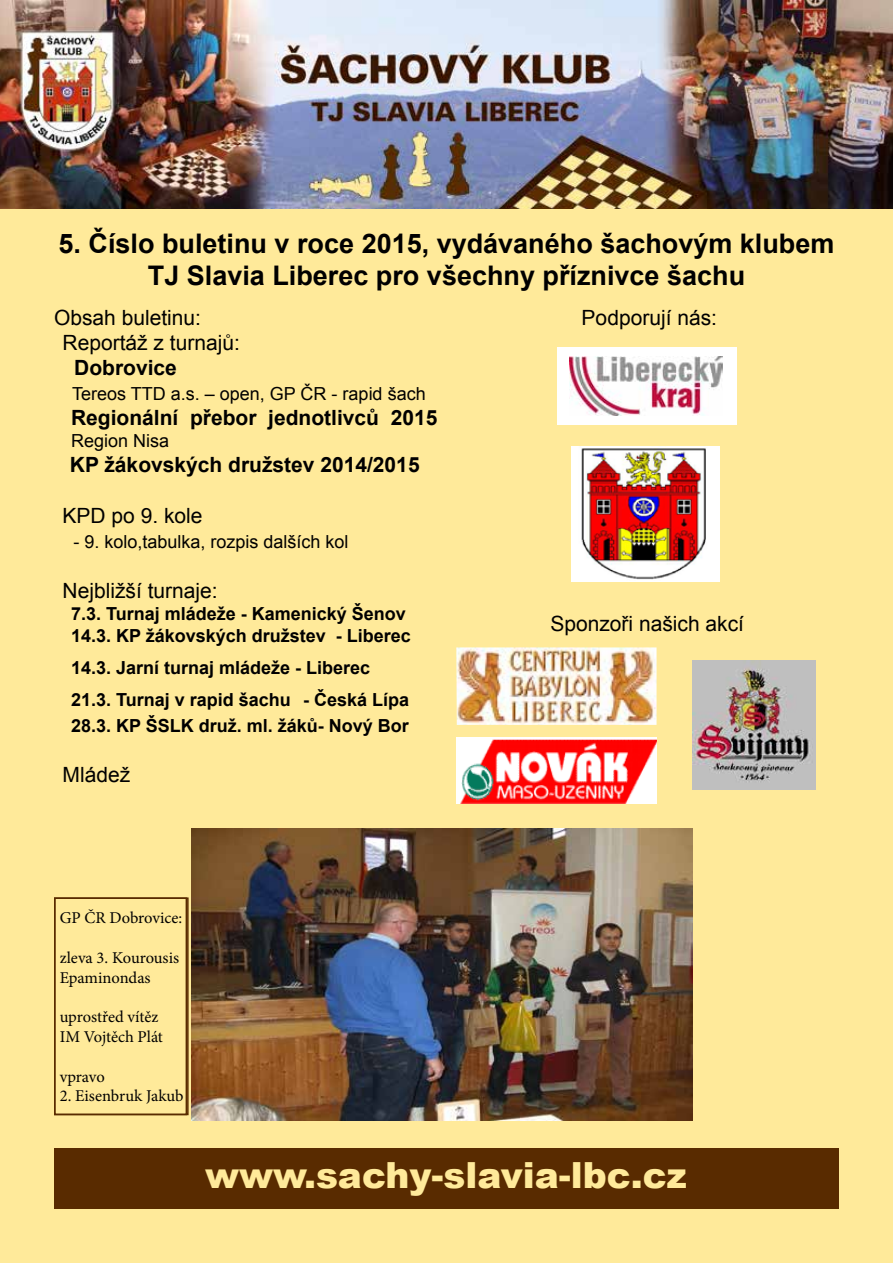
<style>
.page{position:relative;width:893px;height:1263px;background:#ffea9a}
.page>*{position:absolute;margin:0;border:0;box-sizing:border-box;transform-origin:0 0}
.t1{font:900 36px "Arial";color:#ffea9a}
.t2{font:700 27px/32.4px "Arial";color:#000;text-align:center}
.t3{font:21px/25.2px "Arial";color:#000}
.t4{font:700 21px "Arial";color:#000}
.t5{font:700 18px/21.6px "Arial";color:#000}
.t6{font:18px "Arial";color:#000}
.t7{font:16.5px/19.8px "Minion Pro";letter-spacing:-.005em;color:#000}
</style>
<div class="page">
<div style="left:54px;top:1148px;width:785px;height:61px;background:#592b00"></div>
<img style="left:0;top:0;width:893px;height:208px">
<div style="left:557px;top:347px;width:179px;height:78px;background:#fff"></div>
<img style="left:570px;top:357px;width:152px;height:59px">
<div style="left:54px;top:897px;width:135px;height:218px;border:2px solid #592b00"></div>
<img style="left:572px;top:446px;width:148px;height:135px">
<img style="left:456px;top:647px;width:201px;height:78px">
<img style="left:457px;top:738px;width:199px;height:66px">
<img style="left:692px;top:661px;width:123px;height:128px">
<img style="left:191px;top:828px;width:501px;height:292px">
<h2 class="t2" style="left:59px;top:228px;width:777px">5. Číslo buletinu v roce 2015, vydávaného šachovým klubem<br>TJ Slavia Liberec pro všechny příznivce šachu</h2>
<p class="t3" style="left:63px;top:305px;width:179px;text-indent:-9px">Obsah buletinu:<br>Reportáž z turnajů:</p>
<p class="t4" style="left:74px;top:354px;width:104px">Dobrovice</p>
<p class="t6" style="left:72px;top:382px;width:355px">Tereos TTD a.s. – open, GP ČR - rapid šach</p>
<p class="t4" style="left:71px;top:404px;width:368px">Regionální přebor jednotlivců 2015</p>
<p class="t6" style="left:71px;top:429px;width:100px">Region Nisa</p>
<p class="t4" style="left:70px;top:451px;width:351px">KP žákovských družstev 2014/2015</p>
<p class="t3" style="left:63px;top:503px;width:142px">KPD po 9. kole</p>
<p class="t6" style="left:73px;top:530px;width:277px">- 9. kolo,tabulka, rozpis dalších kol</p>
<p class="t3" style="left:63px;top:578px;width:157px">Nejbližší turnaje:</p>
<p class="t5" style="left:71px;top:603px;width:341px">7.3. Turnaj mládeže - Kamenický Šenov<br>14.3. KP žákovských družstev - Liberec</p>
<p class="t5" style="left:71px;top:652px;width:340px;line-height:32.4px">14.3. Jarní turnaj mládeže - Liberec<br>21.3. Turnaj v rapid šachu - Česká Lípa</p>
<p class="t5" style="left:71px;top:715px;width:339px">28.3. KP ŠSLK druž. ml. žáků- Nový Bor</p>
<p class="t3" style="left:63px;top:762px;width:69px">Mládež</p>
<p class="t7" style="left:60px;top:908px;width:124px">GP ČR Dobrovice:</p>
<p class="t7" style="left:60px;top:948px;width:121px">zleva 3. Kourousis<br>Epaminondas</p>
<p class="t7" style="left:60px;top:1007px;width:105px">uprostřed vítěz<br>IM Vojtěch Plát</p>
<p class="t7" style="left:60px;top:1066px;width:47px">vpravo</p>
<p class="t7" style="left:60px;top:1086px;width:125px">2. Eisenbruk Jakub</p>
<p class="t3" style="left:582px;top:305px;width:137px">Podporují nás:</p>
<p class="t3" style="left:550px;top:612px;width:195px">Sponzoři našich akcí</p>
<h1 class="t1" style="left:205px;top:1149px;width:483px">www.sachy-slavia-lbc.cz</h1>
</div>
